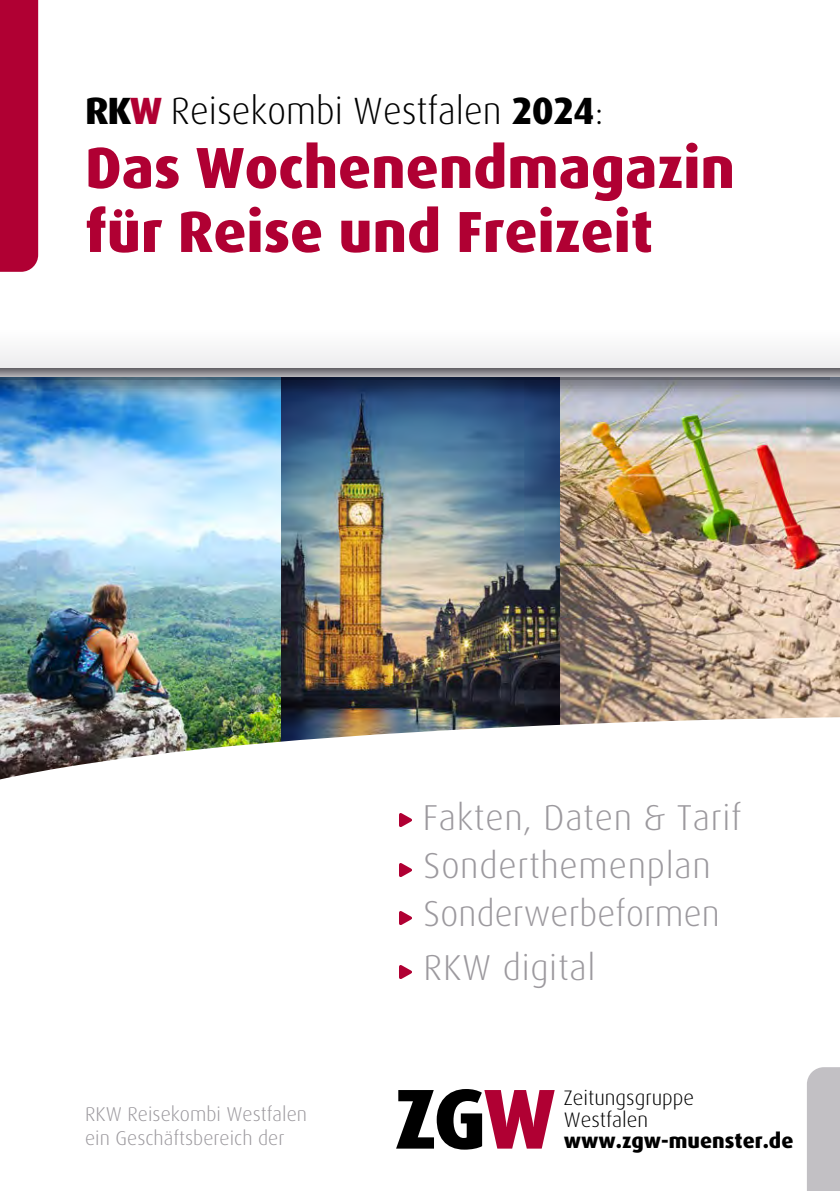
<style>
.page{position:relative;width:840px;height:1191px;background:#fff}
.page>*{position:absolute;margin:0;border:0;box-sizing:border-box;transform-origin:0 0}
.t1{font:800 85.2px "Dax Pro";color:#000}
.t2{font:800 58px/64px "Dax Pro";color:#b00033}
.t3{font:300 38px "Dax Pro";color:#000}
.t4{font:300 36px "Dax Pro";letter-spacing:.02em;color:#9c999e}
.t5{font:300 21px "Dax Pro";color:#000}
.t6{font:800 21px "Dax Pro";color:#000}
.t7{font:300 20px/24px "Dax Pro";color:#9c999e}
.s1{font-weight:800}
.s2{font-weight:800;color:#b00033}
.s3{color:#b00033}
</style>
<div class="page">
<img style="left:559px;top:402px;width:280px;height:315px">
<img style="left:280px;top:402px;width:279px;height:315px">
<img style="left:0;top:402px;width:280px;height:315px">
<img style="left:0;top:717px;width:839px;height:63px">
<div style="left:807px;top:1067px;width:32px;height:124px;background:#c2c0c4"></div>
<div style="left:0;top:327px;width:839px;height:75px;background:#000;opacity:.4"></div>
<div style="left:0;top:328px;width:839px;height:49px;background:#f9f9f9"></div>
<div style="left:0;top:355px;width:839px;height:24px;background:#efeef0"></div>
<hr style="left:0;top:376px;width:829px;height:3px;background:#000">
<svg style="left:0;top:368px;width:839px;height:9px;background:#8b898e"></svg>
<div style="left:0;top:0;width:38px;height:272px;background:#b00033"></div>
<svg style="left:399px;top:863px;width:12px;height:13px"></svg>
<svg style="left:399px;top:911px;width:12px;height:13px"></svg>
<svg style="left:399px;top:965px;width:12px;height:13px"></svg>
<svg style="left:399px;top:813px;width:12px;height:13px"></svg>
<p class="t3" style="left:85px;top:86px;width:519px"><span class="s1">RK</span><span class="s2">W</span> Reisekombi Westfalen <span class="s1">2024</span>:</p>
<p class="t2" style="left:85px;top:136px;width:651px">Das Wochenendmagazin für Reise und Freizeit</p>
<p class="t7" style="left:85px;top:1102px;width:223px">RKW Reisekombi Westfalen ein Geschäftsbereich der</p>
<p class="t4" style="left:422px;top:794px;width:320px">Fakten, Daten &amp; Tarif</p>
<p class="t4" style="left:423px;top:842px;width:289px">Sonderthemenplan</p>
<p class="t4" style="left:423px;top:890px;width:298px">Sonderwerbeformen</p>
<p class="t4" style="left:423px;top:944px;width:173px">RKW digital</p>
<p class="t1" style="left:394px;top:1063px;width:162px">ZG<span class="s3">W</span></p>
<p class="t5" style="left:563px;top:1084px;width:132px">Zeitungsgruppe</p>
<p class="t5" style="left:563px;top:1106px;width:86px">Westfalen</p>
<p class="t6" style="left:563px;top:1127px;width:231px">www.zgw-muenster.de</p>
</div>
